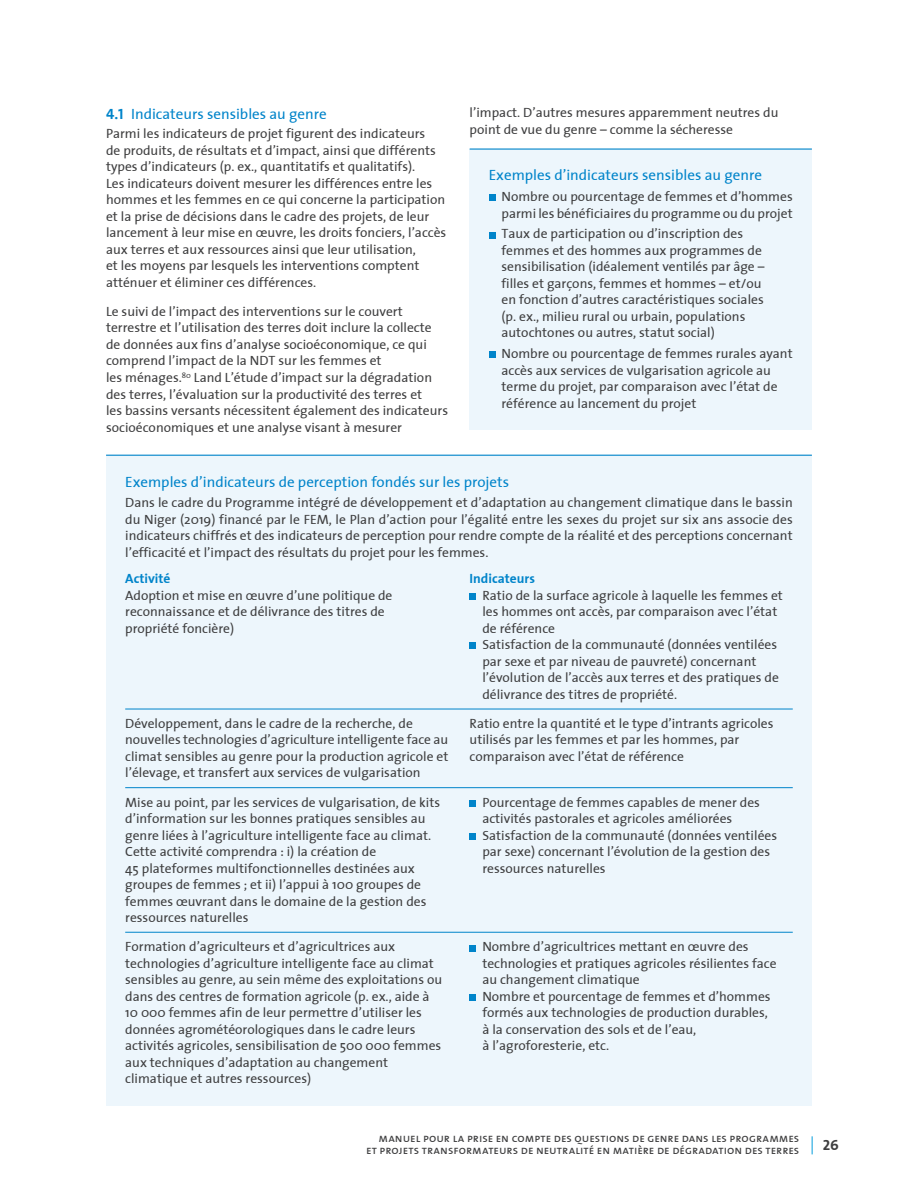
<style>
.page{position:relative;width:918px;height:1188px;background:#fff}
.page>*{position:absolute;margin:0;border:0;box-sizing:border-box;transform-origin:0 0}
.t1{font:15px "The Sans";color:#0084ca}
.t2{font:15px "The Sans Bold Caps";color:#3e3e3f}
.t3{font:13.5px/16.5px "The Sans";color:#3e3e3f}
.t4{font:700 13.5px "The Sans";color:#0084ca}
.t5{font:12px/12px "The Sans Caps";color:#3e3e3f;text-align:right}
.s1{font-family:"The Sans Bold Caps"}
</style>
<div class="page">
<svg style="left:812px;top:1136px;width:1px;height:18px"></svg>
<div style="left:470px;top:149px;width:342px;height:280px;background:#edf6fc"></div>
<hr style="left:470px;top:148px;width:342px;height:2px;background:#0084ca">
<svg style="left:489px;top:195px;width:6px;height:6px"></svg>
<svg style="left:489px;top:232px;width:6px;height:6px"></svg>
<svg style="left:489px;top:352px;width:6px;height:6px"></svg>
<div style="left:106px;top:455px;width:706px;height:651px;background:#edf6fc"></div>
<hr style="left:106px;top:455px;width:706px;height:1px;background:#0084ca">
<div style="left:470px;top:593px;width:6px;height:7px;background:#0084ca"></div>
<div style="left:470px;top:642px;width:6px;height:7px;background:#0084ca"></div>
<div style="left:470px;top:800px;width:6px;height:7px;background:#0084ca"></div>
<div style="left:470px;top:833px;width:6px;height:7px;background:#0084ca"></div>
<svg style="left:470px;top:945px;width:6px;height:6px"></svg>
<div style="left:470px;top:994px;width:6px;height:7px;background:#0084ca"></div>
<hr style="left:125px;top:709px;width:668px;height:1px;background:#0084ca">
<hr style="left:125px;top:787px;width:668px;height:1px;background:#0084ca">
<hr style="left:125px;top:932px;width:668px;height:1px;background:#0084ca">
<p class="t1" style="left:106px;top:101px;width:222px"><span class="s1">4.1</span> Indicateurs sensibles au genre</p>
<p class="t3" style="left:106px;top:125px;width:342px">Parmi les indicateurs de projet figurent des indicateurs<br>de produits, de résultats et d’impact, ainsi que différents types d’indicateurs (p. ex., quantitatifs et qualitatifs).<br>Les indicateurs doivent mesurer les différences entre les hommes et les femmes en ce qui concerne la participation et la prise de décisions dans le cadre des projets, de leur lancement à leur mise en œuvre, les droits fonciers, l’accès aux terres et aux ressources ainsi que leur utilisation,<br>et les moyens par lesquels les interventions comptent atténuer et éliminer ces différences.</p>
<p class="t3" style="left:106px;top:303px;width:344px">Le suivi de l’impact des interventions sur le couvert terrestre et l’utilisation des terres doit inclure la collecte de données aux fins d’analyse socioéconomique, ce qui comprend l’impact de la NDT sur les femmes et<br>les ménages.<sup>80</sup> Land L’étude d’impact sur la dégradation des terres, l’évaluation sur la productivité des terres et<br>les bassins versants nécessitent également des indicateurs socioéconomiques et une analyse visant à mesurer</p>
<p class="t3" style="left:470px;top:104px;width:310px">l’impact. D’autres mesures apparemment neutres du point de vue du genre – comme la sécheresse</p>
<p class="t1" style="left:489px;top:163px;width:275px">Exemples d’indicateurs sensibles au genre</p>
<p class="t3" style="left:502px;top:188px;width:293px">Nombre ou pourcentage de femmes et d’hommes parmi les bénéficiaires du programme ou du projet</p>
<p class="t3" style="left:502px;top:225px;width:264px">Taux de participation ou d’inscription des femmes et des hommes aux programmes de sensibilisation (idéalement ventilés par âge – filles et garçons, femmes et hommes – et/ou en fonction d’autres caractéristiques sociales (p. ex., milieu rural ou urbain, populations autochtones ou autres, statut social)</p>
<p class="t3" style="left:502px;top:345px;width:293px">Nombre ou pourcentage de femmes rurales ayant accès aux services de vulgarisation agricole au terme du projet, par comparaison avec l’état de référence au lancement du projet</p>
<p class="t1" style="left:125px;top:469px;width:385px">Exemples d’indicateurs de perception fondés sur les projets</p>
<p class="t3" style="left:125px;top:494px;width:669px;text-align:justify">Dans le cadre du Programme intégré de développement et d’adaptation au changement climatique dans le bassin du Niger (2019) financé par le FEM, le Plan d’action pour l’égalité entre les sexes du projet sur six ans associe des indicateurs chiffrés et des indicateurs de perception pour rendre compte de la réalité et des perceptions concernant l’efficacité et l’impact des résultats du projet pour les femmes.</p>
<p class="t4" style="left:125px;top:567px;width:47px">Activité</p>
<p class="t3" style="left:125px;top:586px;width:269px">Adoption et mise en œuvre d’une politique de reconnaissance et de délivrance des titres de propriété foncière)</p>
<p class="t4" style="left:470px;top:567px;width:67px">Indicateurs</p>
<p class="t3" style="left:482px;top:586px;width:302px">Ratio de la surface agricole à laquelle les femmes et les hommes ont accès, par comparaison avec l’état de référence<br>Satisfaction de la communauté (données ventilées par sexe et par niveau de pauvreté) concernant l’évolution de l’accès aux terres et des pratiques de délivrance des titres de propriété.</p>
<p class="t3" style="left:470px;top:715px;width:305px">Ratio entre la quantité et le type d’intrants agricoles utilisés par les femmes et par les hommes, par comparaison avec l’état de référence</p>
<p class="t3" style="left:482px;top:793px;width:296px">Pourcentage de femmes capables de mener des activités pastorales et agricoles améliorées Satisfaction de la communauté (données ventilées par sexe) concernant l’évolution de la gestion des ressources naturelles</p>
<p class="t3" style="left:125px;top:715px;width:325px">Développement, dans le cadre de la recherche, de nouvelles technologies d’agriculture intelligente face au climat sensibles au genre pour la production agricole et l’élevage, et transfert aux services de vulgarisation</p>
<p class="t3" style="left:125px;top:793px;width:316px">Mise au point, par les services de vulgarisation, de kits d’information sur les bonnes pratiques sensibles au genre liées à l’agriculture intelligente face au climat.<br>Cette activité comprendra : i) la création de<br>45 plateformes multifonctionnelles destinées aux groupes de femmes ; et ii) l’appui à 100 groupes de femmes œuvrant dans le domaine de la gestion des ressources naturelles</p>
<p class="t3" style="left:125px;top:938px;width:318px">Formation d’agriculteurs et d’agricultrices aux technologies d’agriculture intelligente face au climat sensibles au genre, au sein même des exploitations ou dans des centres de formation agricole (p. ex., aide à 10 000 femmes afin de leur permettre d’utiliser les données agrométéorologiques dans le cadre leurs activités agricoles, sensibilisation de 500 000 femmes aux techniques d’adaptation au changement climatique et autres ressources)</p>
<p class="t3" style="left:482px;top:938px;width:296px">Nombre d’agricultrices mettant en œuvre des technologies et pratiques agricoles résilientes face au changement climatique<br>Nombre et pourcentage de femmes et d’hommes formés aux technologies de production durables, à la conservation des sols et de l’eau,<br>à l’agroforesterie, etc.</p>
<p class="t5" style="left:366px;top:1132px;width:435px">manuel pour la prise en compte des questions de genre dans les programmes et projets transformateurs de neutralité en matière de dégradation des terres</p>
<p class="t2" style="left:823px;top:1133px;width:18px">26</p>
</div>
